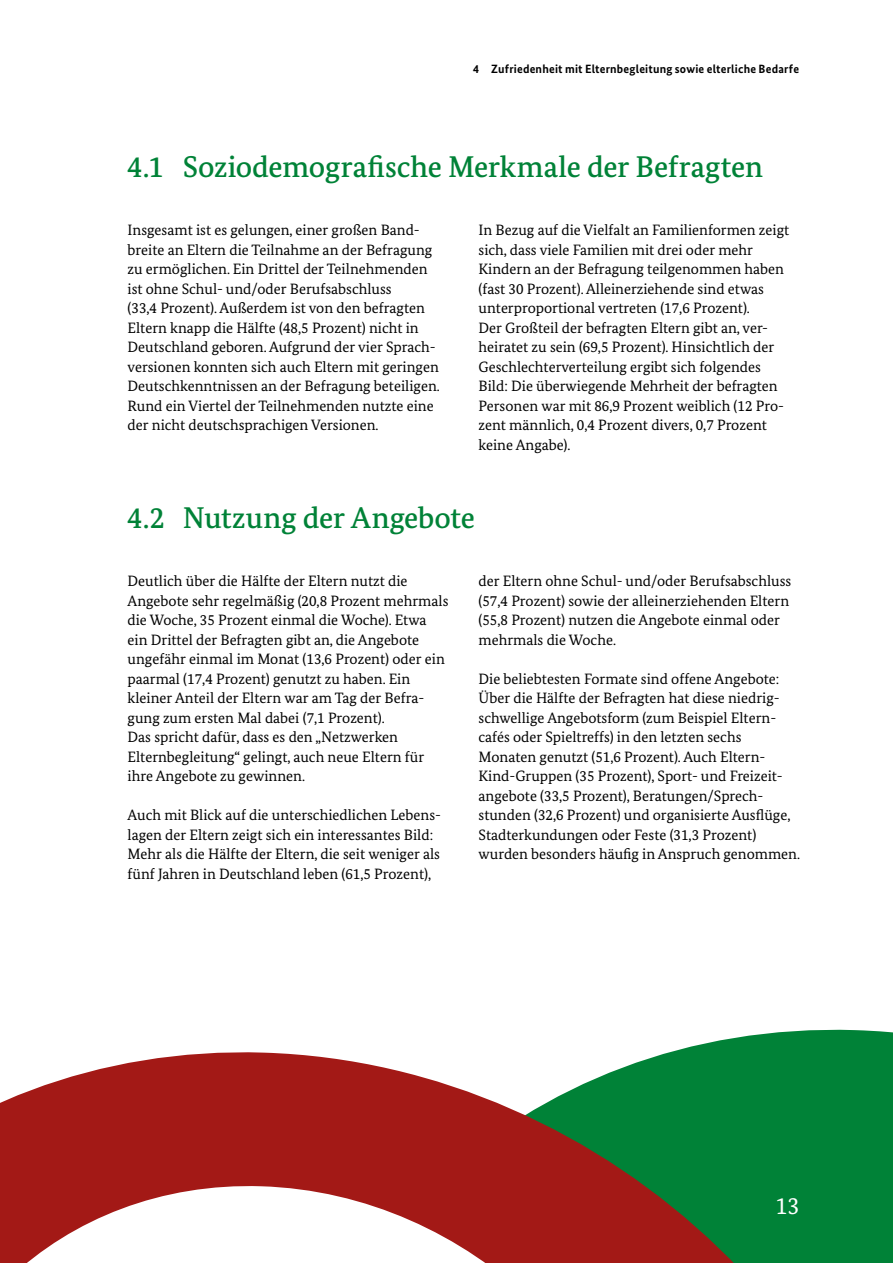
<style>
.page{position:relative;width:893px;height:1263px;background:#fff}
.page>*{position:absolute;margin:0;border:0;box-sizing:border-box;transform-origin:0 0}
.A4_V_C-Inhalt_HL_C-03-H2-HL_2_2Sp{font:500 30px "Bundes Serif";letter-spacing:-.005em;color:#008237}
.t1{font:24px "Bundes Serif";color:#fff}
.A4_V_D-Inhalt_IS_D-01_1-P-FT{font:15px/19.5px "Bundes Serif";color:#000}
.t2{font:700 12px "Bundes Sans";letter-spacing:.015em;color:#000}
</style>
<div class="page">
<div style="left:703px;top:1029px;width:190px;height:234px;background:#008237"></div>
<svg style="left:0;top:1044px;width:787px;height:219px;fill:#a31916"></svg>
<svg style="left:0;top:1181px;width:575px;height:82px"></svg>
<p class="t2" style="left:473px;top:62px;width:327px">4 Zufriedenheit mit Elternbegleitung sowie elterliche Bedarfe</p>
<h2 class="A4_V_C-Inhalt_HL_C-03-H2-HL_2_2Sp" style="left:128px;top:148px;width:637px">4.1 Soziodemografische Merkmale der Befragten</h2>
<p class="A4_V_D-Inhalt_IS_D-01_1-P-FT" style="left:128px;top:220px;width:314px">Insgesamt ist es gelungen, einer großen Band&shy;breite an Eltern die Teilnahme an der Befragung zu ermöglichen. Ein Drittel der Teilnehmenden ist ohne Schul- und/oder Berufsabschluss<br>(33,4 Prozent). Außerdem ist von den befragten Eltern knapp die Hälfte (48,5 Prozent) nicht in Deutschland geboren. Aufgrund der vier Sprach&shy;versionen konnten sich auch Eltern mit geringen Deutschkenntnissen an der Befragung beteiligen.<br>Rund ein Viertel der Teilnehmenden nutzte eine der nicht deutschsprachigen Versionen.</p>
<p class="A4_V_D-Inhalt_IS_D-01_1-P-FT" style="left:479px;top:220px;width:312px">In Bezug auf die Vielfalt an Familienformen zeigt sich, dass viele Familien mit drei oder mehr Kindern an der Befragung teilgenommen haben (fast 30 Prozent). Alleinerziehende sind etwas unterproportional vertreten (17,6 Prozent).<br>Der Großteil der befragten Eltern gibt an, ver&shy;heiratet zu sein (69,5 Prozent). Hinsichtlich der Geschlechterverteilung ergibt sich folgendes Bild: Die überwiegende Mehrheit der befragten Personen war mit 86,9 Prozent weiblich (12 Pro&shy;zent männlich, 0,4 Prozent divers, 0,7 Prozent keine Angabe).</p>
<h2 class="A4_V_C-Inhalt_HL_C-03-H2-HL_2_2Sp" style="left:128px;top:499px;width:349px">4.2 Nutzung der Angebote</h2>
<p class="A4_V_D-Inhalt_IS_D-01_1-P-FT" style="left:128px;top:571px;width:322px">Deutlich über die Hälfte der Eltern nutzt die Angebote sehr regelmäßig (20,8 Prozent mehrmals die Woche, 35 Prozent einmal die Woche). Etwa ein Drittel der Befragten gibt an, die Angebote ungefähr einmal im Monat (13,6 Prozent) oder ein paarmal (17,4 Prozent) genutzt zu haben. Ein kleiner Anteil der Eltern war am Tag der Befra&shy;gung zum ersten Mal dabei (7,1 Prozent).<br>Das spricht dafür, dass es den „Netzwerken Elternbegleitung“ gelingt, auch neue Eltern für ihre Angebote zu gewinnen.</p>
<p class="A4_V_D-Inhalt_IS_D-01_1-P-FT" style="left:128px;top:805px;width:315px">Auch mit Blick auf die unterschiedlichen Lebens&shy;lagen der Eltern zeigt sich ein interessantes Bild:<br>Mehr als die Hälfte der Eltern, die seit weniger als fünf Jahren in Deutschland leben (61,5 Prozent),</p>
<p class="A4_V_D-Inhalt_IS_D-01_1-P-FT" style="left:479px;top:571px;width:314px">der Eltern ohne Schul- und/oder Berufsabschluss (57,4 Prozent) sowie der alleinerziehenden Eltern (55,8 Prozent) nutzen die Angebote einmal oder mehrmals die Woche.</p>
<p class="A4_V_D-Inhalt_IS_D-01_1-P-FT" style="left:479px;top:669px;width:323px">Die beliebtesten Formate sind offene Angebote:<br>Über die Hälfte der Befragten hat diese niedrig&shy;schwellige Angebotsform (zum Beispiel Eltern&shy;cafés oder Spieltreffs) in den letzten sechs Monaten genutzt (51,6 Prozent). Auch Eltern-Kind-Gruppen (35 Prozent), Sport- und Freizeit&shy;angebote (33,5 Prozent), Beratungen/Sprech&shy;stunden (32,6 Prozent) und organisierte Ausflüge, Stadterkundungen oder Feste (31,3 Prozent) wurden besonders häufig in Anspruch genommen.</p>
<h2 class="t1" style="left:775px;top:1191px;width:25px">13</h2>
</div>
